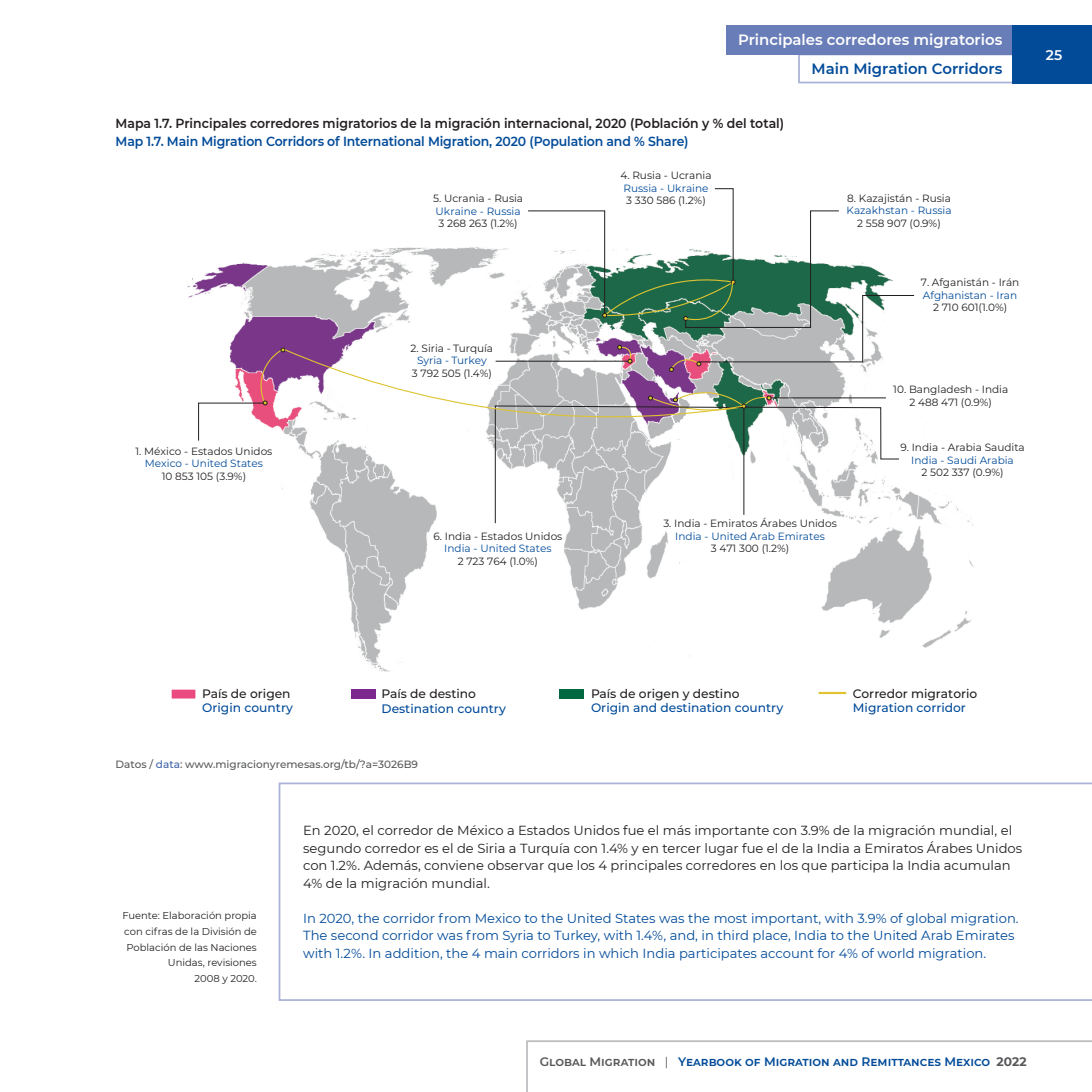
<style>
.page{position:relative;width:1092px;height:1092px;background:#fff}
.page>*{position:absolute;margin:0;border:0;box-sizing:border-box;transform-origin:0 0}
.t1{font:600 14.88px "Montserrat";color:#fff}
.t2{font:600 14.88px "Montserrat";color:#024b99}
.t3{font:600 14px "Montserrat";color:#fff}
.t4{font:13.12px/17.5px "Montserrat";color:#231f20}
.t5{font:13.12px/17.5px "Montserrat";color:#024b99}
.t6{font:600 13.12px "Montserrat";color:#231f20;scale:.95 1}
.t7{font:600 13.12px "Montserrat";letter-spacing:-.01em;color:#024b99;scale:.95 1}
.t8{font:500 12.25px "Montserrat";color:#024b99}
.t9{font:500 12.25px "Montserrat";color:#231f20}
.t10{font:600 12.25px "Montserrat";color:#024b99}
.t11{font:10.5px/12.6px "Montserrat";color:#231f20;text-align:center}
.t12{font:10.5px "Montserrat";color:#024b99}
.t13{font:500 10.5px "Montserrat";color:#57585a}
.t14{font:9.97px/15.8px "Montserrat";color:#231f20;text-align:right}
.s1{color:#3e62a8}
.s2{color:#57585a}
.s3{font-weight:400;color:#57585a}
.s4{font-weight:700;color:#57585a}
</style>
<div class="page">
<svg style="left:526px;top:1040px;width:565px;height:51px"></svg>
<svg style="left:798px;top:55px;width:214px;height:28px"></svg>
<div style="left:726px;top:25px;width:365px;height:30px;background:#697db8"></div>
<div style="left:1012px;top:25px;width:79px;height:58px;background:#024b99"></div>
<svg style="left:278px;top:782px;width:813px;height:218px"></svg>
<img style="left:188px;top:278px;width:786px;height:394px">
<div style="left:171px;top:688px;width:25px;height:11px;background:#eb4a81;border:1px solid #fff"></div>
<div style="left:351px;top:689px;width:24px;height:10px;background:#7d288f"></div>
<div style="left:559px;top:689px;width:25px;height:10px;background:#006941"></div>
<hr style="left:818px;top:691px;width:28px;height:3px;background:#dfc330">
<svg style="left:198px;top:188px;width:716px;height:335px"></svg>
<svg style="left:283px;top:282px;width:461px;height:140px"></svg>
<h1 class="t1" style="left:738px;top:29px;width:266px">Principales corredores migratorios</h1>
<h1 class="t2" style="left:811px;top:58px;width:192px">Main Migration Corridors</h1>
<p class="t6" style="left:116px;top:114px;width:705px">Mapa 1.7. Principales corredores migratorios de la migración internacional, 2020 (Población y % del total)</p>
<p class="t7" style="left:116px;top:132px;width:604px">Map 1.7. Main Migration Corridors of International Migration, 2020 (Population and % Share)</p>
<p class="t11" style="left:433px;top:192px;width:92px">5. Ucrania - Rusia</p>
<p class="t12" style="left:435px;top:204px;width:86px">Ukraine - Russia</p>
<p class="t11" style="left:438px;top:217px;width:81px">3 268 263 (1.2%)</p>
<p class="t11" style="left:620px;top:168px;width:93px">4. Rusia - Ucrania</p>
<p class="t12" style="left:623px;top:180px;width:86px">Russia - Ukraine</p>
<p class="t11" style="left:626px;top:194px;width:81px">3 330 586 (1.2%)</p>
<p class="t11" style="left:847px;top:191px;width:105px">8. Kazajistán - Rusia</p>
<p class="t12" style="left:846px;top:203px;width:107px">Kazakhstan - Russia</p>
<p class="t11" style="left:857px;top:217px;width:85px">2 558 907 (0.9%)</p>
<p class="t11" style="left:135px;top:444px;width:138px">1. México - Estados Unidos</p>
<p class="t12" style="left:145px;top:456px;width:120px">Mexico - United States</p>
<p class="t11" style="left:162px;top:469px;width:86px">10 853 105 (3.9%)</p>
<p class="t11" style="left:410px;top:341px;width:84px">2. Siria - Turquía</p>
<p class="t12" style="left:417px;top:353px;width:71px">Syria - Turkey</p>
<p class="t11" style="left:412px;top:366px;width:82px">3 792 505 (1.4%)</p>
<p class="t11" style="left:433px;top:529px;width:130px">6. India - Estados Unidos</p>
<p class="t12" style="left:444px;top:541px;width:109px">India - United States</p>
<p class="t11" style="left:457px;top:554px;width:82px">2 723 764 (1.0%)</p>
<p class="t11" style="left:663px;top:516px;width:175px">3. India - Emiratos Árabes Unidos</p>
<p class="t12" style="left:675px;top:528px;width:151px">India - United Arab Emirates</p>
<p class="t11" style="left:710px;top:541px;width:80px">3 471 300 (1.2%)</p>
<p class="t11" style="left:920px;top:275px;width:100px">7. Afganistán - Irán</p>
<p class="t12" style="left:922px;top:287px;width:96px">Afghanistan - Iran</p>
<p class="t11" style="left:932px;top:301px;width:76px">2 710 601(1.0%)</p>
<p class="t11" style="left:893px;top:382px;width:116px">10. Bangladesh - India<br>2 488 471 (0.9%)</p>
<p class="t11" style="left:900px;top:441px;width:126px">9. India - Arabia Saudita</p>
<p class="t12" style="left:911px;top:453px;width:104px">India - Saudi Arabia</p>
<p class="t11" style="left:921px;top:466px;width:84px">2 502 337 (0.9%)</p>
<h2 class="t3" style="left:1045px;top:45px;width:18px">25</h2>
<p class="t9" style="left:202px;top:684px;width:90px">País de origen</p>
<p class="t8" style="left:202px;top:699px;width:92px">Origin country</p>
<p class="t9" style="left:381px;top:685px;width:96px">País de destino</p>
<p class="t8" style="left:381px;top:699px;width:126px">Destination country</p>
<p class="t13" style="left:116px;top:756px;width:304px">Datos / <span class="s1">data</span>: www.migracionyremesas.org/tb/?a=3026B9</p>
<p class="t9" style="left:591px;top:684px;width:150px">País de origen y destino</p>
<p class="t8" style="left:591px;top:699px;width:194px">Origin and destination country</p>
<p class="t9" style="left:852px;top:684px;width:126px">Corredor migratorio</p>
<p class="t8" style="left:852px;top:699px;width:115px">Migration corridor</p>
<p class="t14" style="left:122px;top:907px;width:136px">Fuente: Elaboración propia con cifras de la División de<br>Población de las Naciones<br>Unidas, revisiones<br>2008 y 2020.</p>
<p class="t4" style="left:303px;top:821px;width:720px">En 2020, el corredor de México a Estados Unidos fue el más importante con 3.9% de la migración mundial, el segundo corredor es el de Siria a Turquía con 1.4% y en tercer lugar fue el de la India a Emiratos Árabes Unidos con 1.2%. Además, conviene observar que los 4 principales corredores en los que participa la India acumulan 4% de la migración mundial.</p>
<p class="t5" style="left:303px;top:909px;width:717px">In 2020, the corridor from Mexico to the United States was the most important, with 3.9% of global migration.<br>The second corridor was from Syria to Turkey, with 1.4%, and, in third place, India to the United Arab Emirates with 1.2%. In addition, the 4 main corridors in which India participates account for 4% of world migration.</p>
<p class="t10" style="left:539px;top:1052px;width:488px"><span class="s2">Global Migration</span> <span class="s3">|</span> Yearbook of Migration and Remittances Mexico <span class="s4">2022</span></p>
</div>
